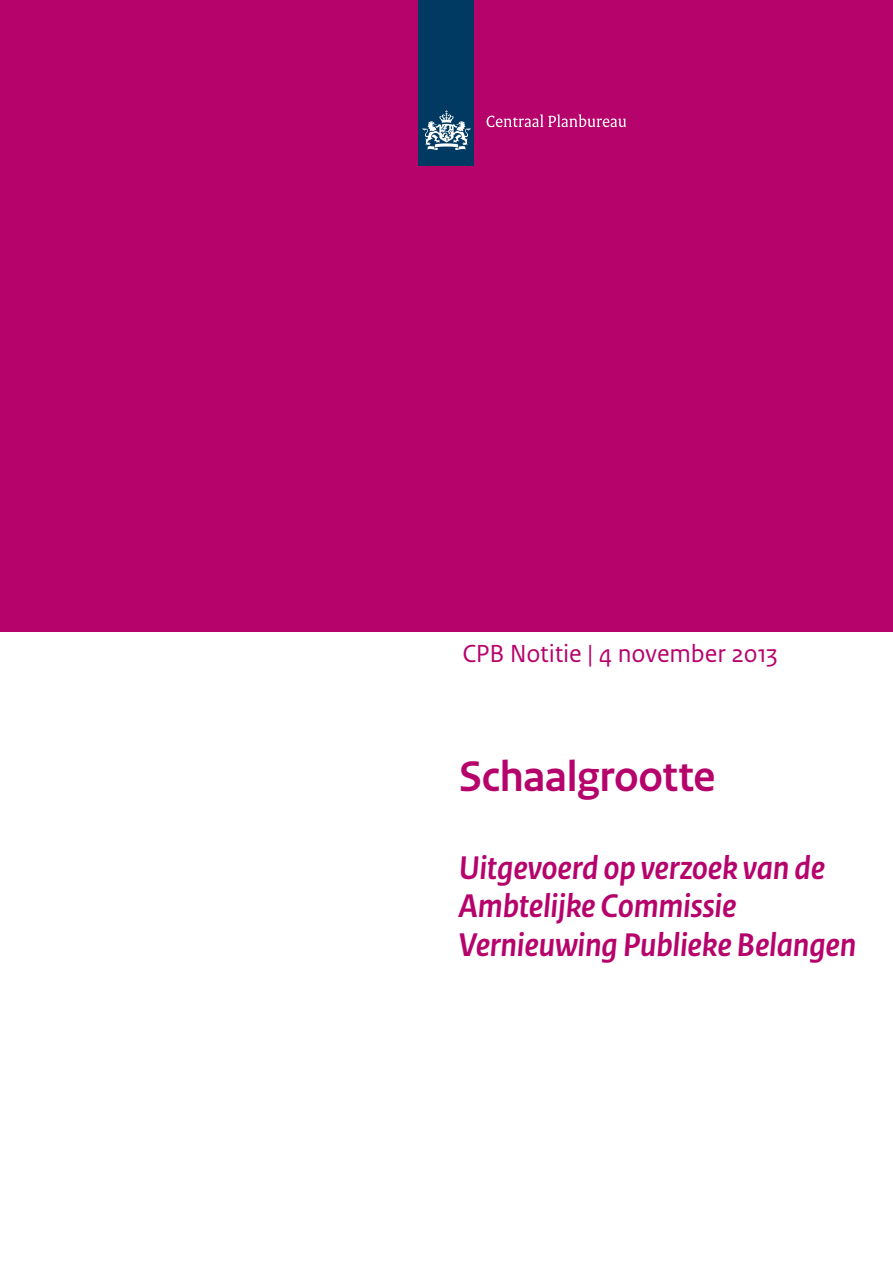
<style>
.page{position:relative;width:893px;height:1263px;background:#fff}
.page>*{position:absolute;margin:0;border:0;box-sizing:border-box;transform-origin:0 0}
.t1{font:700 45px "Rijksoverheid Sans Heading";letter-spacing:-.005em;color:#b6036c}
.t2{font:italic 700 34.5px/38.7px "Rijksoverheid Sans Heading";letter-spacing:-.005em;color:#b6036c}
.t3{font:26.1px "Rijksoverheid Sans Text";letter-spacing:-.01em;color:#b6036c}
</style>
<div class="page">
<div style="left:0;top:0;width:893px;height:631px;background:#b6036c"></div>
<div style="left:419px;top:0;width:55px;height:166px;background:#003a62"></div>
<svg style="left:423px;top:110px;width:47px;height:40px"></svg>
<svg style="left:487px;top:114px;width:139px;height:13px"></svg>
<p class="t3" style="left:462px;top:639px;width:317px">CPB Notitie | 4 november 2013</p>
<h1 class="t1" style="left:459px;top:751px;width:258px">Schaalgrootte</h1>
<p class="t2" style="left:459px;top:849px;width:398px">Uitgevoerd op verzoek van de<br>Ambtelijke Commissie<br>Vernieuwing Publieke Belangen</p>
</div>
